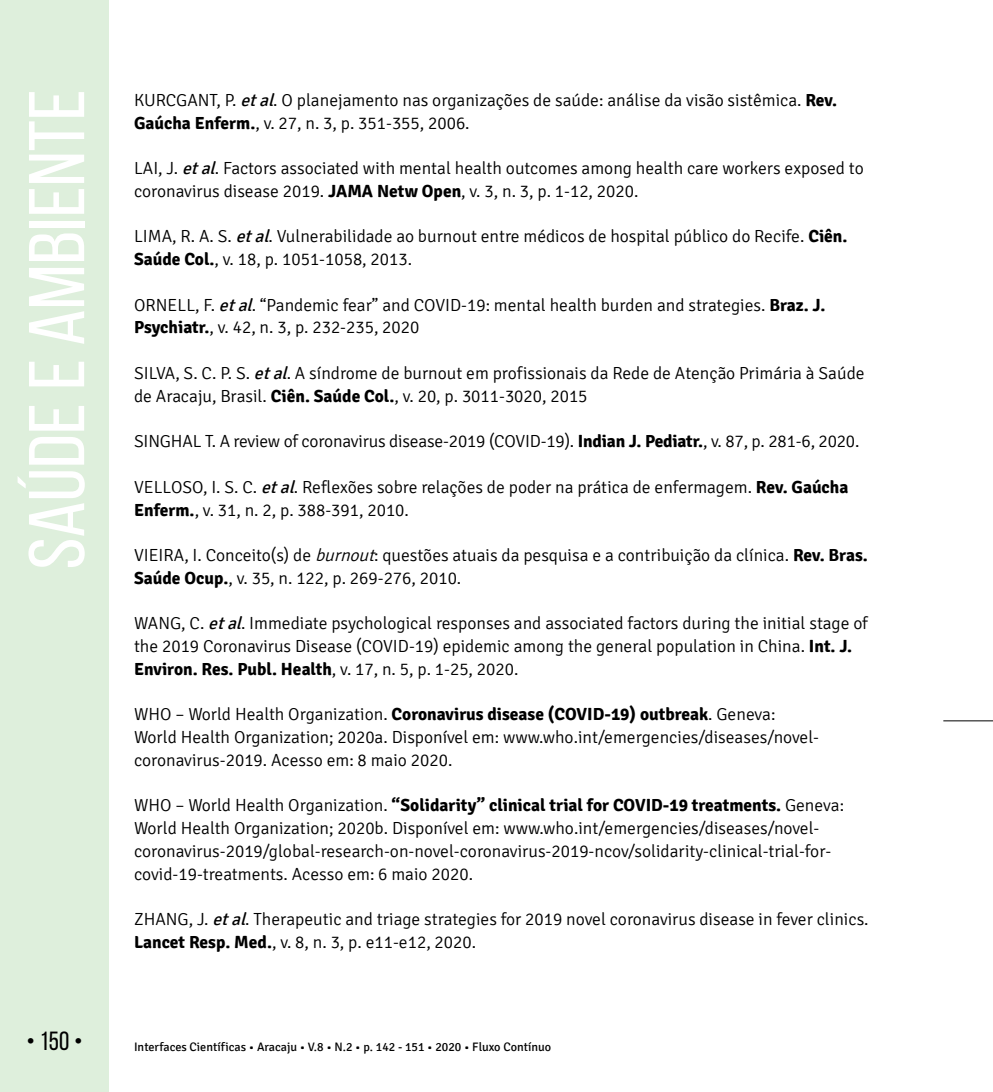
<style>
.page{position:relative;width:993px;height:1092px;background:#fff}
.page>*{position:absolute;margin:0;border:0;box-sizing:border-box;transform-origin:0 0}
.t1{font:78.75px "Bebas Neue";color:#fff;scale:1.09 1}
.t2{font:26.25px "Bebas Neue";color:#000}
.t3{font:300 17.5px/22.8px "Signika";color:#000}
.t4{font:12.25px "Signika";color:#000}
.s1{font-weight:400;font-style:italic}
.s2{font-weight:700}
.s3{font-style:italic}
</style>
<div class="page">
<div style="left:0;top:0;width:109px;height:1091px;background:#deefdc"></div>
<hr style="left:943px;top:720px;width:49px;height:1px;background:#000">
<h1 class="t1" style="left:14px;top:569px;width:442px;rotate:-90deg">Saúde e Ambiente</h1>
<p class="t3" style="left:134px;top:89px;width:704px">KURCGANT, P. <span class="s1">etal</span>. O planejamento nas organizações de saúde: análise da visão sistêmica. <span class="s2">Rev.<br>Gaúcha Enferm.</span>, v. 27, n. 3, p. 351-355, 2006.</p>
<p class="t3" style="left:134px;top:157px;width:731px">LAI, J. <span class="s1">etal</span>. Factors associated with mental health outcomes among health care workers exposed to coronavirus disease 2019. <span class="s2">JAMA Netw Open</span>, v. 3, n. 3, p. 1-12, 2020.</p>
<p class="t3" style="left:134px;top:225px;width:714px">LIMA, R. A. S. <span class="s1">etal</span>. Vulnerabilidade ao burnout entre médicos de hospital público do Recife. <span class="s2">Ciên.<br>Saúde Col.</span>, v. 18, p. 1051-1058, 2013.</p>
<p class="t3" style="left:134px;top:294px;width:692px">ORNELL, F. <span class="s1">etal</span>. “Pandemic fear” and COVID-19: mental health burden and strategies. <span class="s2">Braz. J.<br>Psychiatr.</span>, v. 42, n. 3, p. 232-235, 2020</p>
<p class="t3" style="left:134px;top:362px;width:731px">SILVA, S. C. P. S. <span class="s1">etal</span>. A síndrome de burnout em profissionais da Rede de Atenção Primária à Saúde de Aracaju, Brasil. <span class="s2">Ciên. Saúde Col.</span>, v. 20, p. 3011-3020, 2015</p>
<p class="t3" style="left:134px;top:430px;width:726px">SINGHAL T. A review of coronavirus disease-2019 (COVID-19). <span class="s2">Indian J. Pediatr.</span>, v. 87, p. 281-6, 2020.</p>
<p class="t3" style="left:134px;top:476px;width:715px">VELLOSO, I. S. C. <span class="s1">etal</span>. Reflexões sobre relações de poder na prática de enfermagem. <span class="s2">Rev. Gaúcha<br>Enferm.</span>, v. 31, n. 2, p. 388-391, 2010.</p>
<p class="t3" style="left:134px;top:544px;width:735px">VIEIRA, I. Conceito(s) de <span class="s3">burnout</span>: questões atuais da pesquisa e a contribuição da clínica. <span class="s2">Rev. Bras.<br>Saúde Ocup.</span>, v. 35, n. 122, p. 269-276, 2010.</p>
<p class="t3" style="left:134px;top:612px;width:735px">WANG, C. <span class="s1">etal</span>. Immediate psychological responses and associated factors during the initial stage of the 2019 Coronavirus Disease (COVID-19) epidemic among the general population in China. <span class="s2">Int. J.<br>Environ. Res. Publ. Health</span>, v. 17, n. 5, p. 1-25, 2020.</p>
<p class="t3" style="left:134px;top:703px;width:686px">WHO – World Health Organization. <span class="s2">Coronavirus disease (COVID-19) outbreak</span>. Geneva:<br>World Health Organization; 2020a. Disponível em: www.who.int/emergencies/diseases/novel&shy;coronavirus-2019. Acesso em: 8 maio 2020.</p>
<p class="t3" style="left:134px;top:794px;width:711px">WHO – World Health Organization. <span class="s2">“Solidarity” clinical trial for COVID-19 treatments.</span> Geneva:<br>World Health Organization; 2020b. Disponível em: www.who.int/emergencies/diseases/novel&shy;coronavirus-2019/global-research-on-novel-coronavirus-2019-ncov/solidarity-clinical-trial-for&shy;covid-19-treatments. Acesso em: 6 maio 2020.</p>
<p class="t3" style="left:134px;top:908px;width:735px">ZHANG, J. <span class="s1">etal</span>. Therapeutic and triage strategies for 2019 novel coronavirus disease in fever clinics.<br><span class="s2">Lancet Resp. Med.</span>, v. 8, n. 3, p. e11-e12, 2020.</p>
<h2 class="t2" style="left:26px;top:1026px;width:58px">• 150 •</h2>
<p class="t4" style="left:134px;top:1040px;width:418px">Interfaces Científicas • Aracaju • V.8 • N.2 • p. 142 - 151 • 2020 • Fluxo Contínuo</p>
</div>
